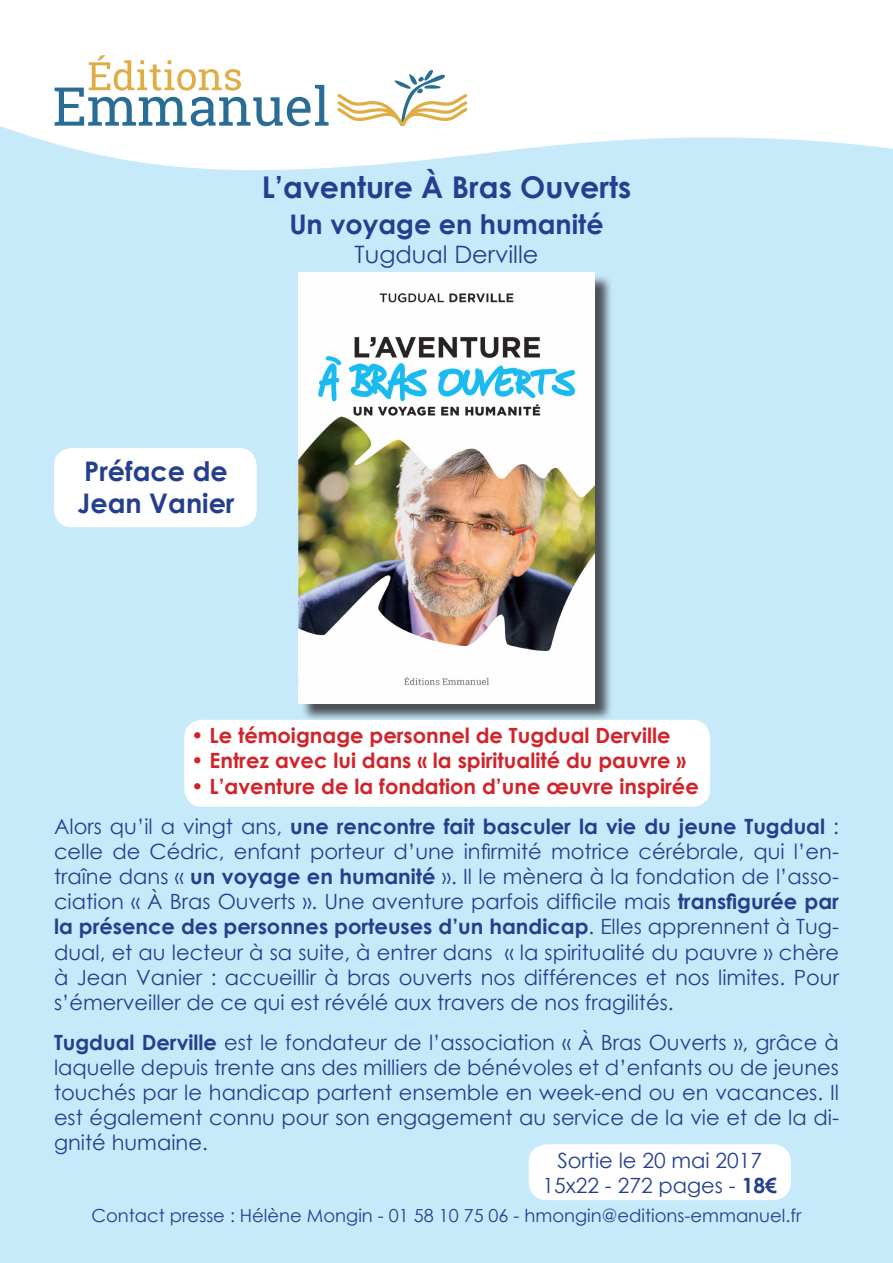
<style>
.page{position:relative;width:893px;height:1263px;background:#fff}
.page>*{position:absolute;margin:0;border:0;box-sizing:border-box;transform-origin:0 0}
.t1{font:700 30px "Century Gothic";color:#253f8e}
.t2{font:700 27px "Century Gothic";color:#253f8e}
.t3{font:24px "Century Gothic";color:#253f8e}
.t4{font:21px/25.2px "Century Gothic";color:#253f8e;text-align:justify}
.t5{font:700 21px "Century Gothic";color:#d1232a}
.t6{font:18px "Century Gothic";color:#253f8e}
.s1{font-weight:700}
</style>
<div class="page">
<div style="left:0;top:17px;width:893px;height:1246px;background:#c6eafa"></div>
<svg style="left:0;top:17px;width:893px;height:154px;fill:#fff"></svg>
<svg style="left:336px;top:60px;width:131px;height:66px;background:#efebde"></svg>
<svg style="left:53px;top:48px;width:276px;height:78px;background:#d9e1e0"></svg>
<div style="left:54px;top:448px;width:203px;height:79px;background:#fff;border-radius:18px"></div>
<div style="left:301px;top:274px;width:312px;height:447px;background:#231f20;opacity:.75"></div>
<img style="left:299px;top:272px;width:295px;height:431px">
<div style="left:184px;top:720px;width:526px;height:87px;background:#fff;border-radius:18px"></div>
<div style="left:529px;top:1144px;width:262px;height:56px;background:#fff;border-radius:18px"></div>
<p class="t1" style="left:262px;top:165px;width:371px">L’aventure À Bras Ouverts</p>
<p class="t2" style="left:289px;top:204px;width:316px">Un voyage en humanité</p>
<p class="t3" style="left:355px;top:238px;width:185px">Tugdual Derville</p>
<p class="t2" style="left:84px;top:451px;width:145px">Préface de</p>
<p class="t2" style="left:77px;top:483px;width:159px">Jean Vanier</p>
<p class="t5" style="left:191px;top:720px;width:481px">• Le témoignage personnel de Tugdual Derville</p>
<p class="t5" style="left:191px;top:745px;width:497px">• Entrez avec lui dans « la spiritualité du pauvre »</p>
<p class="t5" style="left:191px;top:770px;width:509px">• L’aventure de la fondation d’une œuvre inspirée</p>
<p class="t4" style="left:54px;top:813px;width:786px">Alors qu’il a vingt ans, <span class="s1">une rencontre fait basculer la vie du jeune Tugdual</span> : celle de Cédric, enfant porteur d’une infirmité motrice cérébrale, qui l’en&shy;traîne dans « <span class="s1">un voyage en humanité</span> ». Il le mènera à la fondation de l’asso&shy;ciation « À Bras Ouverts ». Une aventure parfois difficile mais <span class="s1">transfigurée par la présence des personnes porteuses d’un handicap</span>. Elles apprennent à Tug&shy;dual, et au lecteur à sa suite, à entrer dans « la spiritualité du pauvre » chère à Jean Vanier : accueillir à bras ouverts nos différences et nos limites. Pour s’émerveiller de ce qui est révélé aux travers de nos fragilités.</p>
<p class="t4" style="left:54px;top:1029px;width:786px"><span class="s1">Tugdual Derville</span> est le fondateur de l’association « À Bras Ouverts », grâce à laquelle depuis trente ans des milliers de bénévoles et d’enfants ou de jeunes touchés par le handicap partent ensemble en week-end ou en vacances. Il est également connu pour son engagement au service de la vie et de la di&shy;gnité humaine.</p>
<p class="t4" style="left:557px;top:1147px;width:206px">Sortie le 20 mai 2017</p>
<p class="t4" style="left:543px;top:1172px;width:236px">15x22 - 272 pages - <span class="s1">18€</span></p>
<p class="t6" style="left:91px;top:1203px;width:712px">Contact presse : Hélène Mongin - 01 58 10 75 06 - hmongin@editions-emmanuel.fr</p>
</div>
